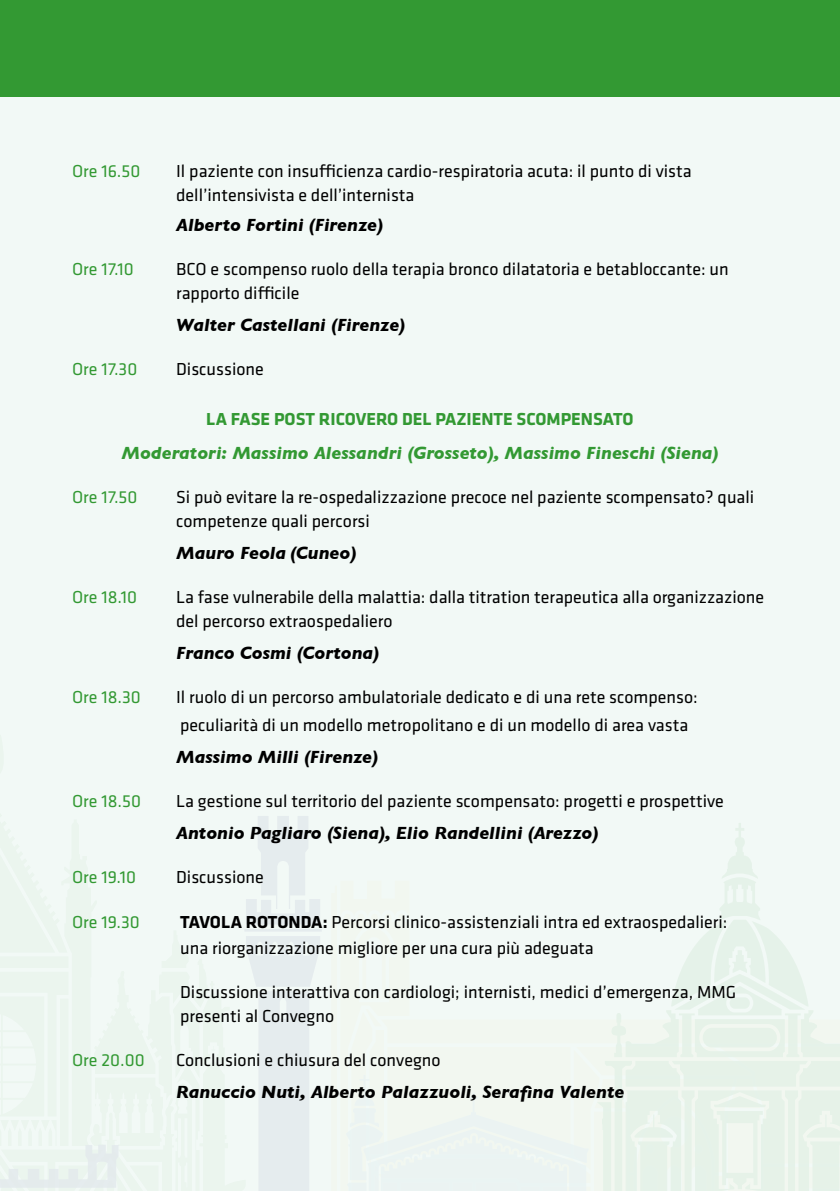
<style>
.page{position:relative;width:840px;height:1191px;background:#fff}
.page>*{position:absolute;margin:0;border:0;box-sizing:border-box;transform-origin:0 0}
.t1{font:18px/24px "Klavika";color:#000}
.t2{font:italic 700 18px "Gill Sans";color:#000}
.t3{font:18px "Klavika";color:#393}
.t4{font:italic 700 18px "Gill Sans";color:#393}
.t5{font:700 18px "Klavika";color:#393}
.s1{font-weight:700}
</style>
<div class="page">
<div style="left:0;top:96px;width:839px;height:1095px;background:#f2f9f6"></div>
<div style="left:0;top:0;width:839px;height:96px;background:#393"></div>
<svg style="left:594px;top:823px;width:245px;height:368px"></svg>
<svg style="left:0;top:816px;width:321px;height:375px"></svg>
<p class="t3" style="left:72px;top:159px;width:70px">Ore 16.50</p>
<p class="t1" style="left:176px;top:159px;width:516px">Il paziente con insufficienza cardio-respiratoria acuta: il punto di vista dell’intensivista e dell’internista</p>
<p class="t2" style="left:176px;top:215px;width:208px">Alberto Fortini (Firenze)</p>
<p class="t3" style="left:72px;top:257px;width:63px">Ore 17.10</p>
<p class="t1" style="left:176px;top:257px;width:553px">BCO e scompenso ruolo della terapia bronco dilatatoria e betabloccante: un rapporto difficile</p>
<p class="t2" style="left:176px;top:315px;width:230px">Walter Castellani (Firenze)</p>
<p class="t3" style="left:72px;top:357px;width:67px">Ore 17.30</p>
<p class="t1" style="left:176px;top:357px;width:89px">Discussione</p>
<p class="t5" style="left:206px;top:406px;width:429px">LA FASE POST RICOVERO DEL PAZIENTE SCOMPENSATO</p>
<p class="t4" style="left:121px;top:443px;width:598px">Moderatori: Massimo Alessandri (Grosseto), Massimo Fineschi (Siena)</p>
<p class="t3" style="left:72px;top:485px;width:67px">Ore 17.50</p>
<p class="t1" style="left:176px;top:485px;width:579px">Si può evitare la re-ospedalizzazione precoce nel paziente scompensato? quali competenze quali percorsi</p>
<p class="t2" style="left:176px;top:543px;width:181px">Mauro Feola (Cuneo)</p>
<p class="t3" style="left:72px;top:585px;width:66px">Ore 18.10</p>
<p class="t1" style="left:176px;top:585px;width:589px">La fase vulnerabile della malattia: dalla titration terapeutica alla organizzazione del percorso extraospedaliero</p>
<p class="t2" style="left:176px;top:643px;width:204px">Franco Cosmi (Cortona)</p>
<p class="t3" style="left:72px;top:685px;width:70px">Ore 18.30</p>
<p class="t1" style="left:176px;top:683px;width:523px;line-height:28px">Il ruolo di un percorso ambulatoriale dedicato e di una rete scompenso: peculiarità di un modello metropolitano e di un modello di area vasta</p>
<p class="t2" style="left:176px;top:747px;width:203px">Massimo Milli (Firenze)</p>
<p class="t3" style="left:72px;top:789px;width:70px">Ore 18.50</p>
<p class="t1" style="left:176px;top:789px;width:549px">La gestione sul territorio del paziente scompensato: progetti e prospettive</p>
<p class="t2" style="left:176px;top:823px;width:423px">Antonio Pagliaro (Siena), Elio Randellini (Arezzo)</p>
<p class="t3" style="left:72px;top:865px;width:66px">Ore 19.10</p>
<p class="t1" style="left:176px;top:865px;width:89px">Discussione</p>
<p class="t3" style="left:72px;top:909px;width:69px">Ore 19.30</p>
<p class="t1" style="left:180px;top:908px;width:548px;line-height:26px"><span class="s1">TAVOLA ROTONDA:</span> Percorsi clinico-assistenziali intra ed extraospedalieri: una riorganizzazione migliore per una cura più adeguata</p>
<p class="t1" style="left:180px;top:979px;width:557px">Discussione interattiva con cardiologi; internisti, medici d’emergenza, MMG presenti al Convegno</p>
<p class="t3" style="left:72px;top:1047px;width:74px">Ore 20.00</p>
<p class="t1" style="left:176px;top:1047px;width:266px">Conclusioni e chiusura del convegno</p>
<p class="t2" style="left:176px;top:1081px;width:449px">Ranuccio Nuti, Alberto Palazzuoli, Serafina Valente</p>
</div>
